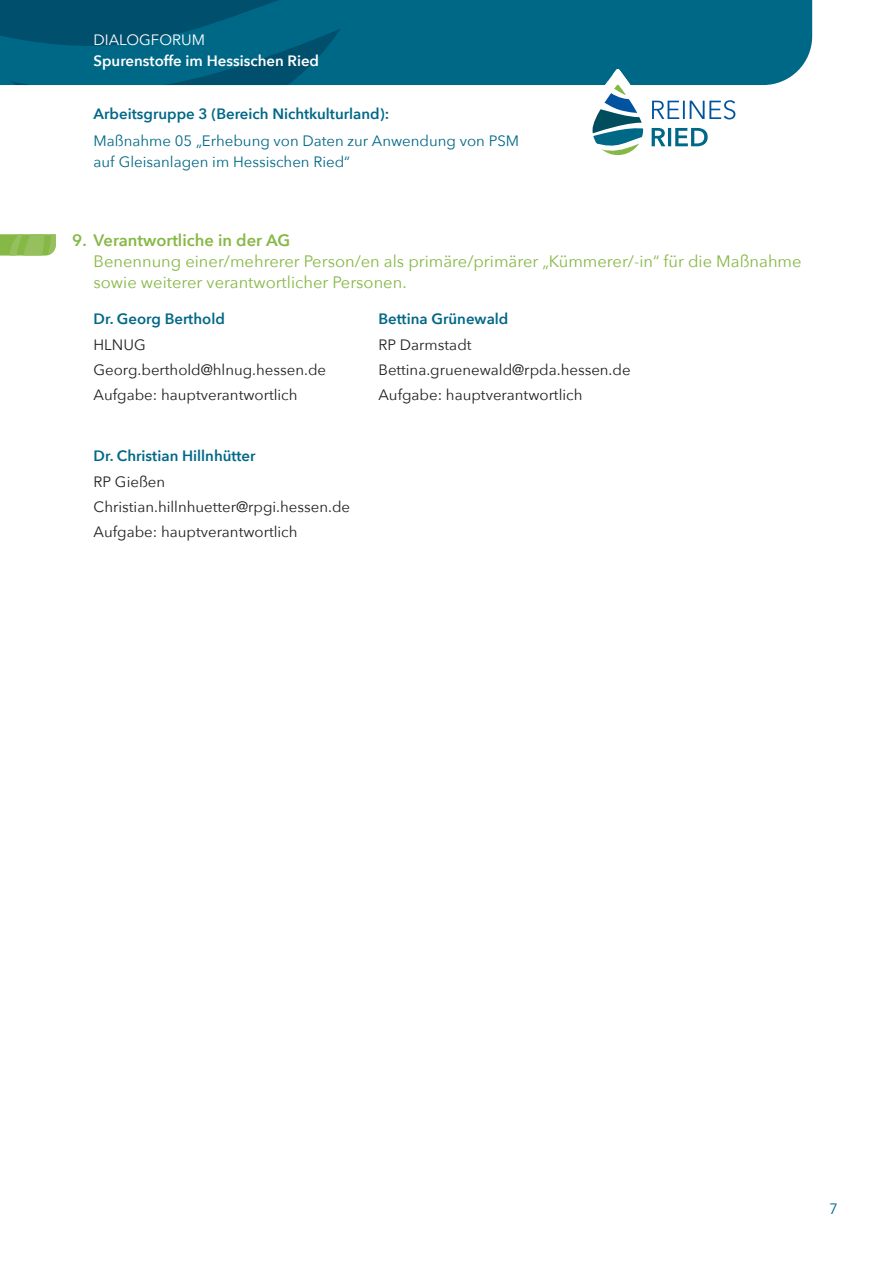
<style>
.page{position:relative;width:893px;height:1263px;background:#fff}
.page>*{position:absolute;margin:0;border:0;box-sizing:border-box;transform-origin:0 0}
.t1{font:16.5px/21px "Avenir Next";color:#86b845}
.t2{font:600 16.5px "Avenir Next";color:#86b845}
.t3{font:15px/25.2px "Avenir Next";color:#231f20}
.t4{font:600 15px "Avenir Next";color:#006887}
.t5{font:15px/21px "Avenir Next";color:#006887}
.t6{font:600 15px "Avenir Next";color:#fff}
.t7{font:15px "Avenir Next";color:#fff}
</style>
<div class="page">
<div style="left:378px;top:0;width:434px;height:85px;background:#006887"></div>
<svg style="left:0;top:0;width:378px;height:85px;background:#005e7c"></svg>
<svg style="left:581px;top:69px;width:154px;height:87px"></svg>
<svg style="left:0;top:234px;width:56px;height:22px"></svg>
<p class="t7" style="left:94px;top:27px;width:113px">DIALOGFORUM</p>
<p class="t6" style="left:94px;top:48px;width:227px">Spurenstoffe im Hessischen Ried</p>
<p class="t4" style="left:94px;top:101px;width:297px">Arbeitsgruppe 3 (Bereich Nichtkulturland):</p>
<p class="t5" style="left:94px;top:130px;width:427px">Maßnahme 05 „Erhebung von Daten zur Anwendung von PSM auf Gleisanlagen im Hessischen Ried“</p>
<p class="t2" style="left:72px;top:226px;width:219px">9. Verantwortliche in der AG</p>
<p class="t1" style="left:94px;top:250px;width:710px">Benennung einer/mehrerer Person/en als primäre/primärer „Kümmerer/-in“ für die Maßnahme sowie weiterer verantwortlicher Personen.</p>
<p class="t4" style="left:94px;top:306px;width:133px">Dr. Georg Berthold</p>
<p class="t3" style="left:94px;top:331px;width:234px">HLNUG<br>Georg.berthold@hlnug.hessen.de<br>Aufgabe: hauptverantwortlich</p>
<p class="t4" style="left:378px;top:306px;width:132px">Bettina Grünewald</p>
<p class="t3" style="left:378px;top:331px;width:254px">RP Darmstadt<br>Bettina.gruenewald@rpda.hessen.de<br>Aufgabe: hauptverantwortlich</p>
<p class="t4" style="left:94px;top:443px;width:163px">Dr. Christian Hillnhütter</p>
<p class="t3" style="left:94px;top:468px;width:258px">RP Gießen<br>Christian.hillnhuetter@rpgi.hessen.de<br>Aufgabe: hauptverantwortlich</p>
<p class="t5" style="left:829px;top:1198px;width:10px">7</p>
</div>
